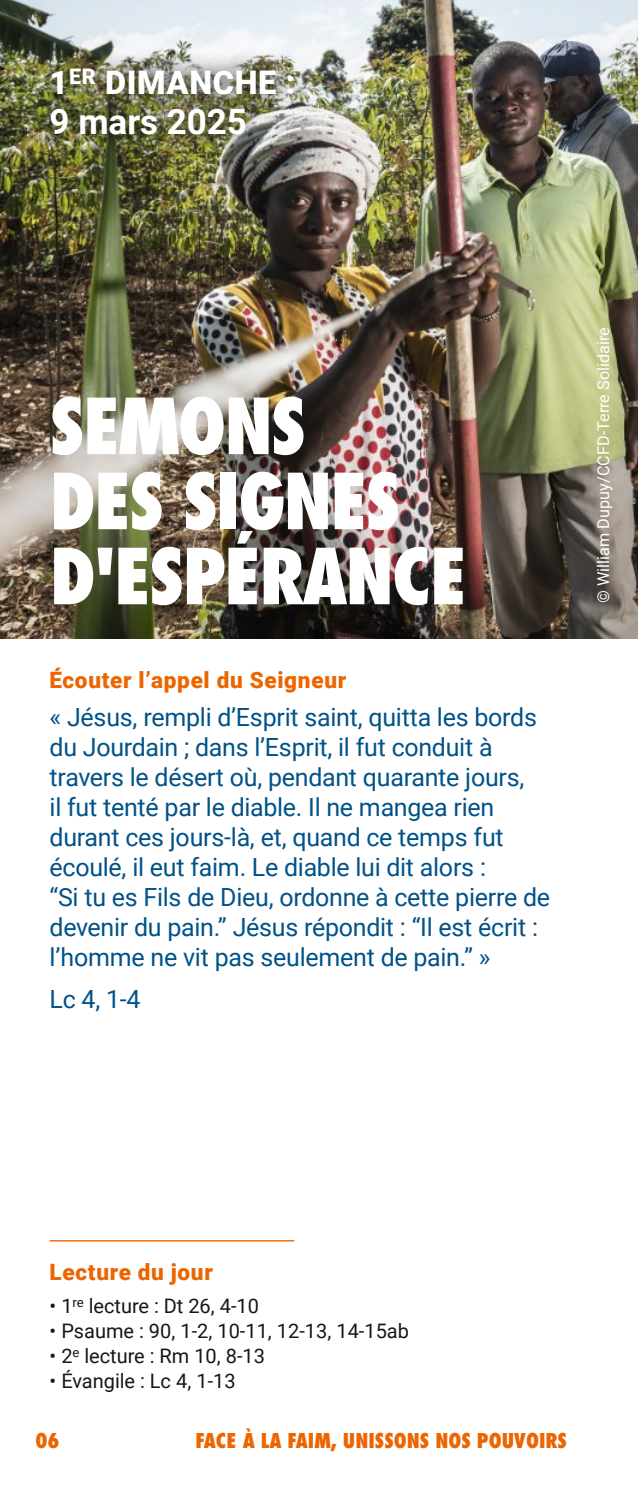
<style>
.page{position:relative;width:638px;height:1489px;background:#fff}
.page>*{position:absolute;margin:0;border:0;box-sizing:border-box;transform-origin:0 0}
.t1{font:800 condensed 75px/75px "Futura LT";letter-spacing:-.03em;color:#fff}
.t2{font:700 35px "Roboto";color:#fff}
.t3{font:900 32.5px "Roboto";letter-spacing:.02em;color:#fff}
.t4{font:25px/30px "Roboto";letter-spacing:-.01em;color:#005289}
.t5{font:900 22.5px "Roboto";letter-spacing:.035em;color:#ec6500}
.t6{font:20px "Roboto";color:#181715}
.t7{font:800 condensed 20px "Futura LT";color:#ec6500}
.t8{font:16.25px "Roboto";letter-spacing:.005em;color:#fff}
</style>
<div class="page">
<img style="left:0;top:0;width:638px;height:638px">
<img style="left:28px;top:50px;width:480px;height:121px">
<hr style="left:50px;top:1239px;width:244px;height:2px;background:#ec6500">
<h3 class="t3" style="left:50px;top:64px;width:247px">1<sup>ER</sup> DIMANCHE :</h3>
<h2 class="t2" style="left:50px;top:102px;width:199px">9 mars 2025</h2>
<h1 class="t1" style="left:50px;top:388px;width:419px">SEMONS<br>DES SIGNES<br>D'ESPÉRANCE</h1>
<p class="t5" style="left:50px;top:667px;width:298px">Écouter l’appel du Seigneur</p>
<p class="t4" style="left:50px;top:702px;width:502px">« Jésus, rempli d’Esprit saint, quitta les bords du Jourdain ; dans l’Esprit, il fut conduit à travers le désert où, pendant quarante jours,<br>il fut tenté par le diable. Il ne mangea rien durant ces jours-là, et, quand ce temps fut écoulé, il eut faim. Le diable lui dit alors :<br>“Si tu es Fils de Dieu, ordonne à cette pierre de devenir du pain.” Jésus répondit : “Il est écrit : l’homme ne vit pas seulement de pain.” »</p>
<p class="t4" style="left:50px;top:984px;width:93px">Lc 4, 1-4</p>
<p class="t8" style="left:594px;top:602px;width:277px;rotate:-90deg">© William Dupuy/CCFD-Terre Solidaire</p>
<p class="t5" style="left:50px;top:1259px;width:165px">Lecture du jour</p>
<p class="t6" style="left:50px;top:1293px;width:211px">• 1<sup>re</sup> lecture : Dt 26, 4-10</p>
<p class="t6" style="left:50px;top:1318px;width:361px">• Psaume : 90, 1-2, 10-11, 12-13, 14-15ab</p>
<p class="t6" style="left:50px;top:1343px;width:217px">• 2<sup>e</sup> lecture : Rm 10, 8-13</p>
<p class="t6" style="left:50px;top:1368px;width:187px">• Évangile : Lc 4, 1-13</p>
<p class="t7" style="left:35px;top:1427px;width:26px">06</p>
<p class="t7" style="left:195px;top:1427px;width:373px">FACE À LA FAIM, UNISSONS NOS POUVOIRS</p>
</div>
